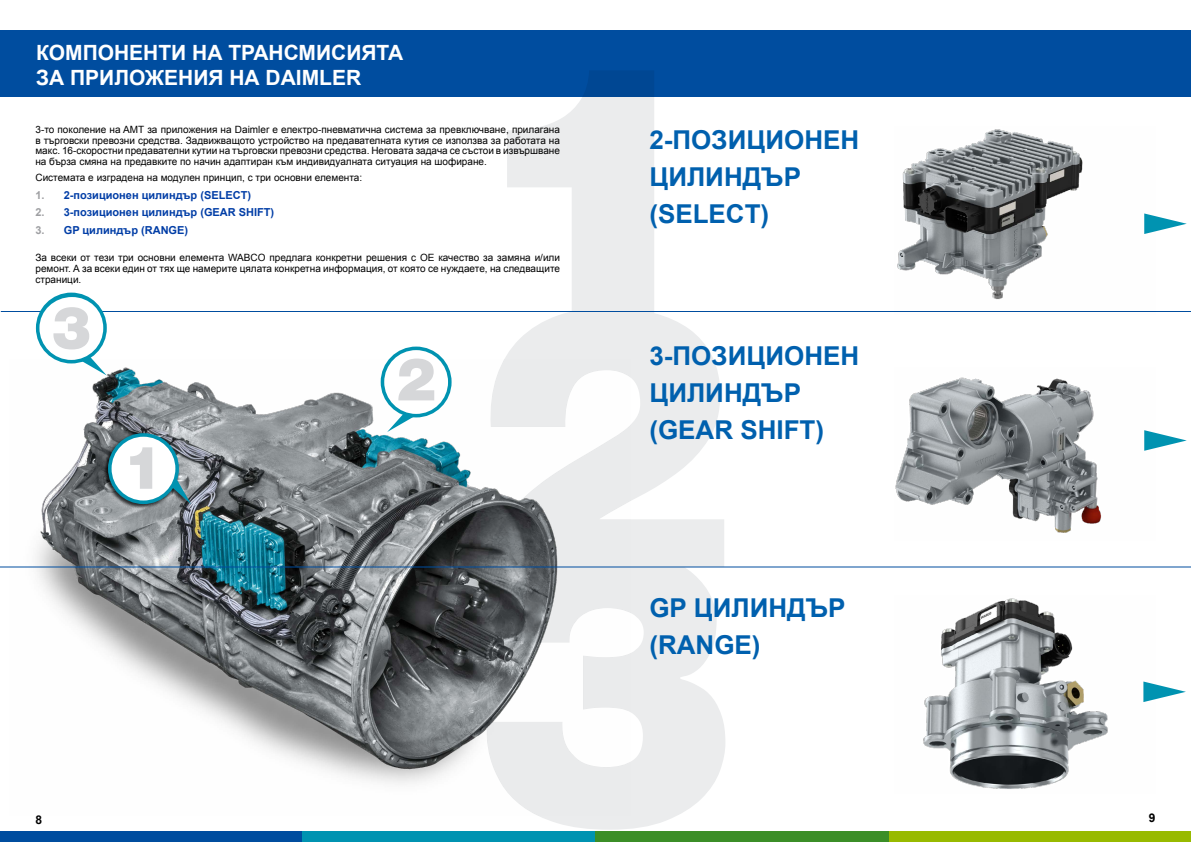
<style>
.page{position:relative;width:1191px;height:842px;background:#fff}
.page>*{position:absolute;margin:0;border:0;box-sizing:border-box;transform-origin:0 0}
.t1{font:700 26px/36.9px "Arial";color:#0060ae}
.t2{font:700 21px/25.2px "Arial";color:#fff}
.t3{font:700 12px "Arial";color:#000}
.t4{font:700 11px "Arial";color:#003da6}
.t5{font:10px/10.5px "Arial";color:#000;text-align:justify}
.s1{color:#9e9fa2}
</style>
<div class="page">
<div style="left:0;top:831px;width:302px;height:11px;background:#004d9f"></div>
<div style="left:302px;top:831px;width:293px;height:11px;background:#0093b1"></div>
<div style="left:595px;top:831px;width:294px;height:11px;background:#3b8e27"></div>
<div style="left:889px;top:831px;width:302px;height:11px;background:#98ba00"></div>
<div style="left:0;top:30px;width:1191px;height:66px;background:#004d9f"></div>
<img style="left:9px;top:359px;width:478px;height:425px">
<svg style="left:484px;top:313px;width:240px;height:253px;fill:#ebeced"></svg>
<svg style="left:475px;top:567px;width:256px;height:23px"></svg>
<svg style="left:507px;top:71px;width:147px;height:275px;fill:#ebeced"></svg>
<svg style="left:487px;top:547px;width:238px;height:283px;fill:#ebeced"></svg>
<hr style="left:0;top:566px;width:1191px;height:1px;background:#004d9f">
<hr style="left:1px;top:311px;width:1190px;height:1px;background:#004d9f">
<img style="left:0;top:293px;width:553px;height:1px">
<svg style="left:36px;top:293px;width:71px;height:70px"></svg>
<div style="left:39px;top:297px;width:64px;height:63px;background:#fff;border-radius:50%"></div>
<svg style="left:80px;top:356px;width:27px;height:19px"></svg>
<svg style="left:53px;top:307px;width:36px;height:42px"></svg>
<div style="left:103px;top:432px;width:89px;height:77px;background:#000;opacity:.75"></div>
<svg style="left:108px;top:433px;width:71px;height:71px"></svg>
<div style="left:112px;top:437px;width:63px;height:63px;background:#fff;border-radius:50%"></div>
<svg style="left:171px;top:477px;width:20px;height:27px"></svg>
<svg style="left:130px;top:447px;width:22px;height:42px"></svg>
<div style="left:381px;top:347px;width:70px;height:70px;background:#0093b1;border-radius:50%"></div>
<div style="left:384px;top:350px;width:64px;height:64px;background:#fff;border-radius:50%"></div>
<svg style="left:387px;top:412px;width:27px;height:20px"></svg>
<svg style="left:398px;top:358px;width:36px;height:42px"></svg>
<img style="left:897px;top:129px;width:186px;height:171px">
<img style="left:895px;top:377px;width:207px;height:156px">
<img style="left:923px;top:598px;width:185px;height:191px">
<svg style="left:1144px;top:213px;width:42px;height:21px"></svg>
<svg style="left:1144px;top:430px;width:42px;height:21px"></svg>
<svg style="left:1143px;top:681px;width:42px;height:21px"></svg>
<h2 class="t2" style="left:36px;top:40px;width:369px">КОМПОНЕНТИ НА ТРАНСМИСИЯТА<br>ЗА ПРИЛОЖЕНИЯ НА DAIMLER</h2>
<p class="t5" style="left:35px;top:125px;width:526px">3-то поколение на AMT за приложения на Daimler е електро-пневматична система за превключване, прилагана в търговски превозни средства. Задвижващото устройство на предавателната кутия се използва за работата на макс. 16-скоростни предавателни кутии на търговски превозни средства. Неговата задача се състои в извършване на бърза смяна на предавките по начин адаптиран към индивидуалната ситуация на шофиране.</p>
<p class="t5" style="left:35px;top:172px;width:328px">Системата е изградена на модулен принцип, с три основни елемента:</p>
<p class="t4" style="left:35px;top:187px;width:217px"><span class="s1">1.</span> 2-позиционен цилиндър (SELECT)</p>
<p class="t4" style="left:35px;top:205px;width:240px"><span class="s1">2.</span> 3-позиционен цилиндър (GEAR SHIFT)</p>
<p class="t4" style="left:35px;top:223px;width:154px"><span class="s1">3.</span> GP цилиндър (RANGE)</p>
<p class="t5" style="left:35px;top:253px;width:526px">За всеки от тези три основни елемента WABCO предлага конкретни решения с OE качество за замяна и/или ремонт. А за всеки един от тях ще намерите цялата конкретна информация, от която се нуждаете, на следващите страници.</p>
<h1 class="t1" style="left:649px;top:122px;width:211px">2-ПОЗИЦИОНЕН<br>ЦИЛИНДЪР (SELECT)</h1>
<h1 class="t1" style="left:649px;top:338px;width:211px">3-ПОЗИЦИОНЕН<br>ЦИЛИНДЪР (GEAR SHIFT)</h1>
<h1 class="t1" style="left:649px;top:590px;width:198px">GP ЦИЛИНДЪР (RANGE)</h1>
<p class="t3" style="left:35px;top:811px;width:8px">8</p>
<p class="t3" style="left:1148px;top:810px;width:8px">9</p>
</div>
